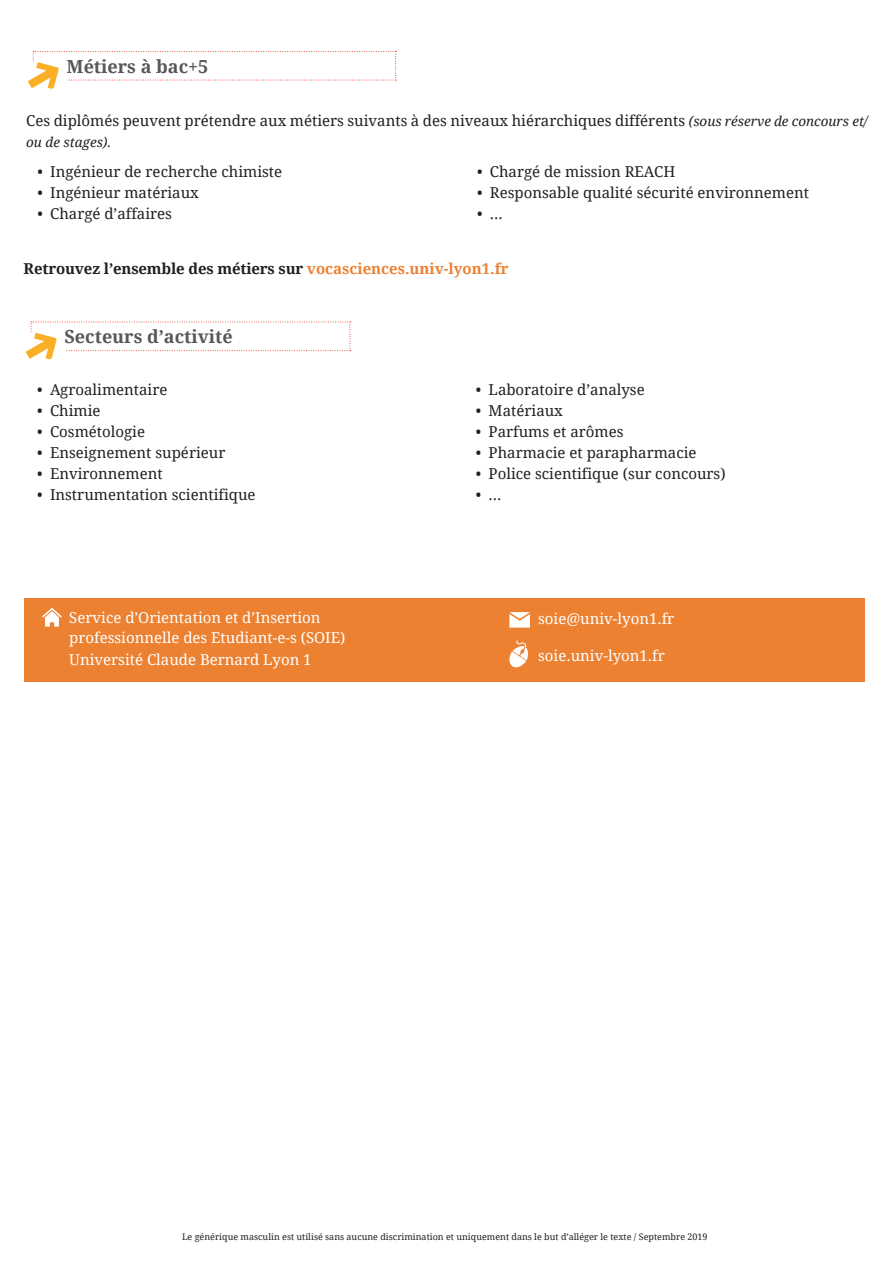
<style>
.page{position:relative;width:893px;height:1263px;background:#fff}
.page>*{position:absolute;margin:0;border:0;box-sizing:border-box;transform-origin:0 0}
.t1{font:700 18px "Droid Serif";color:#57585a}
.t2{font:15px "Droid Serif";color:#231f20}
.t3{font:15px/19.5px "Droid Serif";color:#fff}
.t4{font:700 15px "Droid Serif";letter-spacing:-.01em;color:#231f20}
.t5{font:italic 13.5px "Droid Serif";color:#231f20}
.t6{font:9px "Droid Serif";color:#231f20}
.s1{font-style:italic;font-size:13.5px}
.s2{color:#ec8132}
</style>
<div class="page">
<div style="left:25px;top:599px;width:840px;height:83px;background:#ec8132"></div>
<svg style="left:509px;top:612px;width:21px;height:16px"></svg>
<svg style="left:42px;top:608px;width:20px;height:19px"></svg>
<svg style="left:509px;top:640px;width:19px;height:28px"></svg>
<svg style="left:26px;top:322px;width:325px;height:37px"></svg>
<svg style="left:28px;top:51px;width:368px;height:38px"></svg>
<p class="t1" style="left:67px;top:56px;width:143px">Métiers à bac+5</p>
<p class="t2" style="left:26px;top:112px;width:843px">Ces diplômés peuvent prétendre aux métiers suivants à des niveaux hiérarchiques différents <span class="s1">(sous réserve de concours et/</span></p>
<p class="t5" style="left:26px;top:134px;width:87px">ou de stages).</p>
<p class="t2" style="left:37px;top:163px;width:246px">• Ingénieur de recherche chimiste</p>
<p class="t2" style="left:37px;top:184px;width:163px">• Ingénieur matériaux</p>
<p class="t2" style="left:37px;top:205px;width:136px">• Chargé d’affaires</p>
<p class="t2" style="left:477px;top:163px;width:200px">• Chargé de mission REACH</p>
<p class="t2" style="left:477px;top:184px;width:333px">• Responsable qualité sécurité environnement</p>
<p class="t2" style="left:477px;top:205px;width:27px">• ...</p>
<p class="t4" style="left:24px;top:260px;width:487px">Retrouvez l’ensemble des métiers sur <span class="s2">vocasciences.univ-lyon1.fr</span></p>
<p class="t1" style="left:64px;top:326px;width:170px">Secteurs d’activité</p>
<p class="t2" style="left:37px;top:381px;width:132px">• Agroalimentaire</p>
<p class="t2" style="left:37px;top:402px;width:65px">• Chimie</p>
<p class="t2" style="left:37px;top:423px;width:109px">• Cosmétologie</p>
<p class="t2" style="left:37px;top:444px;width:190px">• Enseignement supérieur</p>
<p class="t2" style="left:37px;top:465px;width:127px">• Environnement</p>
<p class="t2" style="left:37px;top:486px;width:220px">• Instrumentation scientifique</p>
<p class="t3" style="left:69px;top:608px;width:278px">Service d’Orientation et d’Insertion professionnelle des Etudiant-e-s (SOIE)</p>
<p class="t3" style="left:69px;top:650px;width:244px">Université Claude Bernard Lyon 1</p>
<p class="t2" style="left:476px;top:381px;width:170px">• Laboratoire d’analyse</p>
<p class="t2" style="left:476px;top:402px;width:89px">• Matériaux</p>
<p class="t2" style="left:476px;top:423px;width:149px">• Parfums et arômes</p>
<p class="t2" style="left:476px;top:444px;width:222px">• Pharmacie et parapharmacie</p>
<p class="t2" style="left:476px;top:465px;width:251px">• Police scientifique (sur concours)</p>
<p class="t2" style="left:476px;top:486px;width:27px">• ...</p>
<p class="t3" style="left:538px;top:609px;width:138px">soie@univ-lyon1.fr</p>
<p class="t3" style="left:538px;top:646px;width:128px">soie.univ-lyon1.fr</p>
<p class="t6" style="left:182px;top:1232px;width:527px">Le générique masculin est utilisé sans aucune discrimination et uniquement dans le but d’alléger le texte / Septembre 2019</p>
</div>
